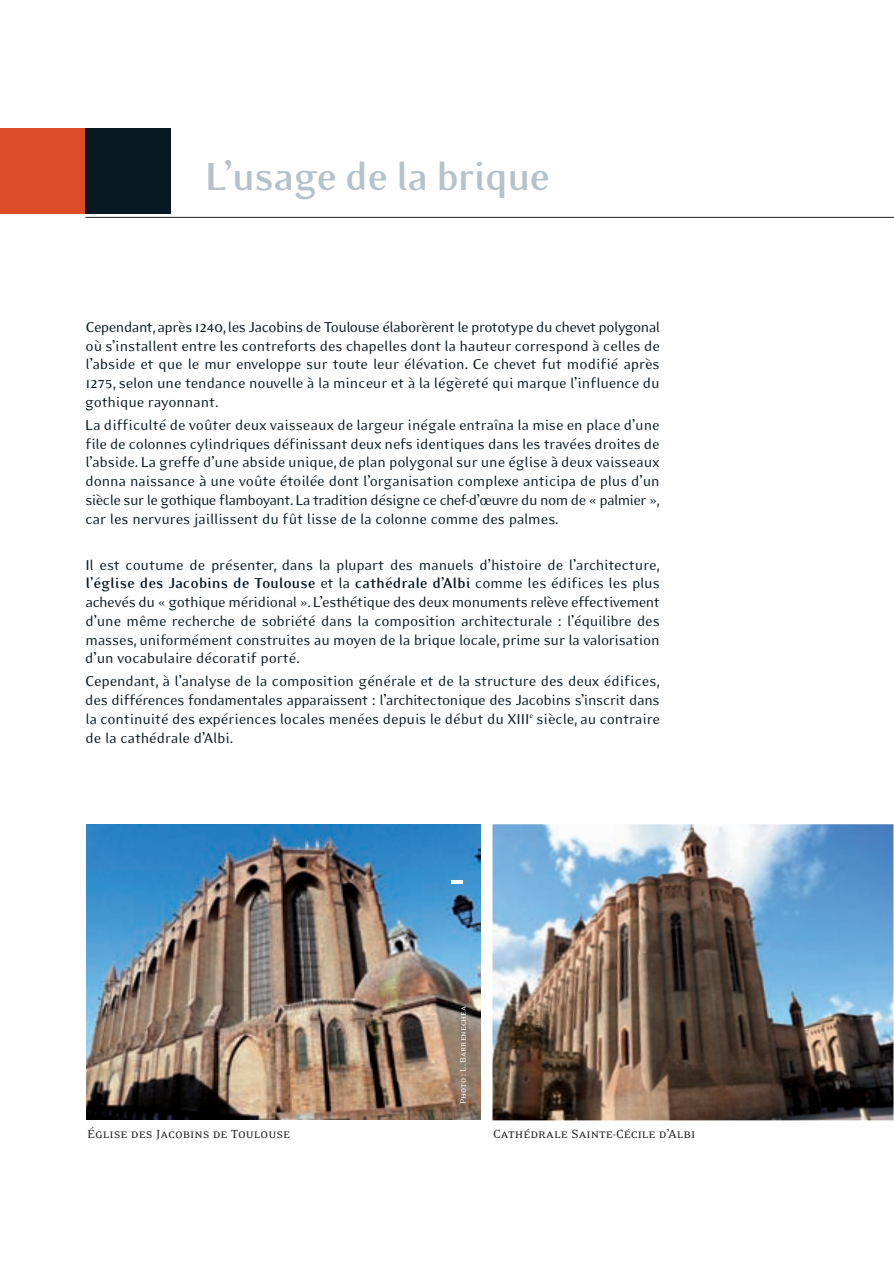
<style>
.page{position:relative;width:894px;height:1264px;background:#fff}
.page>*{position:absolute;margin:0;border:0;box-sizing:border-box;transform-origin:0 0}
.t1{font:700 45px "Eidetic Modern";letter-spacing:-.04em;color:#b6c2c9}
.t2{font:16.5px/18.8px "Eidetic Modern";letter-spacing:-.01em;color:#071822;text-align:justify}
.t3{font:13.5px "Eidetic Serif Small Caps";color:#231f20}
.t4{font:9px "Eidetic Serif Small Caps";color:#fff}
.s1{font-weight:700}
</style>
<div class="page">
<div style="left:0;top:128px;width:128px;height:85px;background:#dc4c27"></div>
<div style="left:86px;top:128px;width:85px;height:85px;background:#071822"></div>
<hr style="left:86px;top:217px;width:808px;height:1px;background:#231f20">
<img style="left:87px;top:824px;width:393px;height:296px">
<img style="left:492px;top:824px;width:401px;height:296px">
<svg style="left:451px;top:881px;width:11px;height:3px"></svg>
<h1 class="t1" style="left:205px;top:148px;width:347px">L’usage de la brique</h1>
<p class="t2" style="left:85px;top:319px;width:576px">Cependant, après 1240, les Jacobins de Toulouse élaborèrent le prototype du chevet polygonal où s’installent entre les contreforts des chapelles dont la hauteur correspond à celles de l’abside et que le mur enveloppe sur toute leur élévation. Ce chevet fut modifié après 1275, selon une tendance nouvelle à la minceur et à la légèreté qui marque l’influence du gothique rayonnant.</p>
<p class="t2" style="left:85px;top:417px;width:576px">La difficulté de voûter deux vaisseaux de largeur inégale entraîna la mise en place d’une file de colonnes cylindriques définissant deux nefs identiques dans les travées droites de l’abside. La greffe d’une abside unique, de plan polygonal sur une église à deux vaisseaux donna naissance à une voûte étoilée dont l’organisation complexe anticipa de plus d’un siècle sur le gothique flamboyant. La tradition désigne ce chef-d’œuvre du nom de « palmier », car les nervures jaillissent du fût lisse de la colonne comme des palmes.</p>
<p class="t2" style="left:85px;top:556px;width:576px">Il est coutume de présenter, dans la plupart des manuels d’histoire de l’architecture, <span class="s1">l’église des Jacobins de Toulouse</span> et la <span class="s1">cathédrale d’Albi</span> comme les édifices les plus achevés du « gothique méridional ». L’esthétique des deux monuments relève effectivement d’une même recherche de sobriété dans la composition architecturale : l’équilibre des masses, uniformément construites au moyen de la brique locale, prime sur la valorisation d’un vocabulaire décoratif porté.</p>
<p class="t2" style="left:85px;top:673px;width:576px">Cependant, à l’analyse de la composition générale et de la structure des deux édifices, des différences fondamentales apparaissent : l’architectonique des Jacobins s’inscrit dans la continuité des expériences locales menées depuis le début du XIII<sup>e</sup> siècle, au contraire de la cathédrale d’Albi.</p>
<p class="t4" style="left:457px;top:1104px;width:99px;rotate:-90deg">Photo : L. Barrenechea</p>
<p class="t3" style="left:87px;top:1125px;width:205px">Église des Jacobins de Toulouse</p>
<p class="t3" style="left:493px;top:1125px;width:204px">Cathédrale Sainte-Cécile d’Albi</p>
</div>
